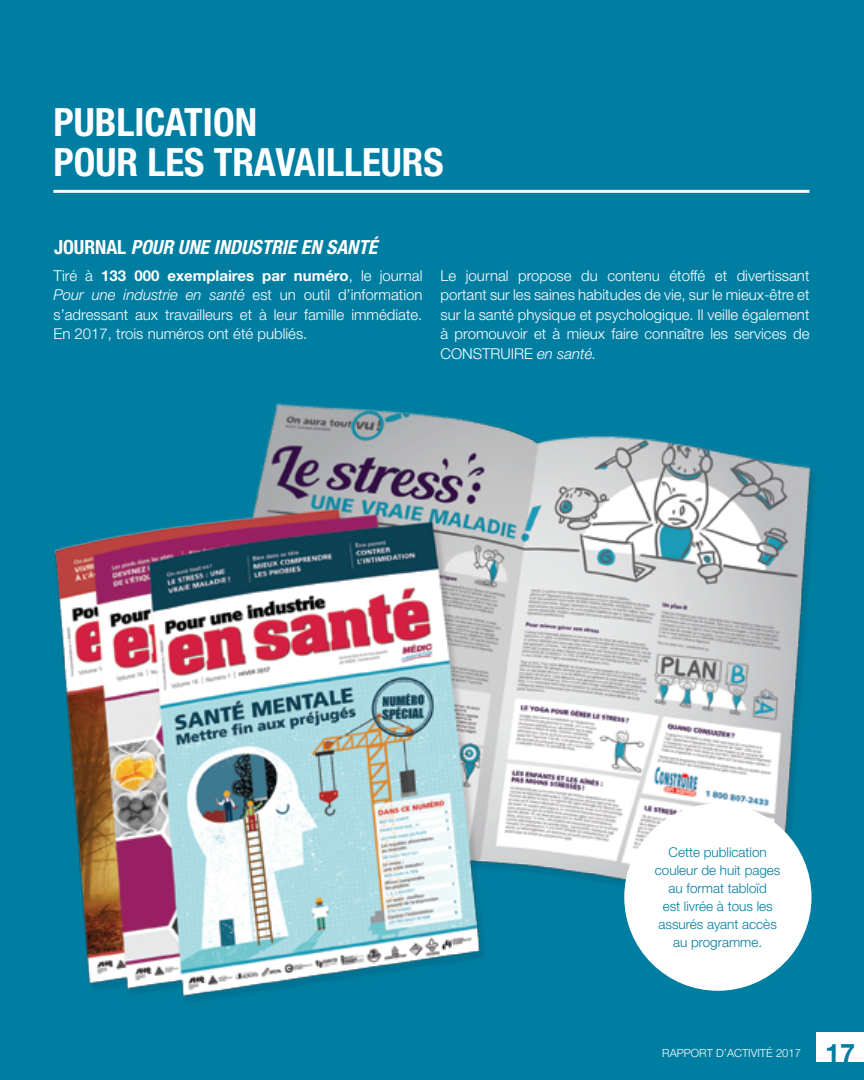
<style>
.page{position:relative;width:864px;height:1080px;background:#007ea2}
.page>*{position:absolute;margin:0;border:0;box-sizing:border-box;transform-origin:0 0}
.t1{font:700 condensed 39px/40.5px "Helvetica Neue LT Std";color:#fff}
.t2{font:700 27px "Helvetica Neue LT Std";color:#007ea2}
.t3{font:italic 700 condensed 19.5px "Helvetica Neue LT Std";color:#fff}
.t4{font:300 15px/19.5px "Helvetica Neue LT Std";color:#fff;text-align:justify}
.t5{font:300 13.5px/18px "Helvetica Neue LT Std";color:#007ea2;text-align:center}
.t6{font:300 11.25px "Helvetica Neue LT Std";color:#fff}
.s1{font-style:normal}
.s2{font-weight:700}
.s3{font-style:italic}
</style>
<div class="page">
<div style="left:816px;top:1033px;width:48px;height:29px;background:#fff"></div>
<img style="left:54px;top:403px;width:760px;height:598px">
<hr style="left:53px;top:190px;width:756px;height:3px;background:#fff">
<div style="left:624px;top:804px;width:188px;height:187px;background:#fff;border-radius:50%"></div>
<h1 class="t1" style="left:53px;top:101px;width:392px">PUBLICATION<br>POUR LES TRAVAILLEURS</h1>
<h3 class="t3" style="left:54px;top:235px;width:325px"><span class="s1">JOURNAL</span> POUR UNE INDUSTRIE EN SANTÉ</h3>
<p class="t4" style="left:53px;top:265px;width:371px">Tiré à <span class="s2">133 000 exemplaires par numéro</span>, le journal <span class="s3">Pour une industrie en santé</span> est un outil d’information s’adressant aux travailleurs et à leur famille immédiate.<br>En 2017, trois numéros ont été publiés.</p>
<p class="t4" style="left:440px;top:265px;width:371px">Le journal propose du contenu étoffé et divertissant portant sur les saines habitudes de vie, sur le mieux-être et sur la santé physique et psychologique. Il veille également à promouvoir et à mieux faire connaître les services de CONSTRUIRE <span class="s3">en santé.</span></p>
<p class="t5" style="left:655px;top:843px;width:127px">Cette publication couleur de huit pages au format tabloïd<br>est livrée à tous les assurés ayant accès au programme.</p>
<p class="t6" style="left:662px;top:1046px;width:140px">RAPPORT D’ACTIVITÉ 2017</p>
<h2 class="t2" style="left:825px;top:1037px;width:32px">17</h2>
</div>
